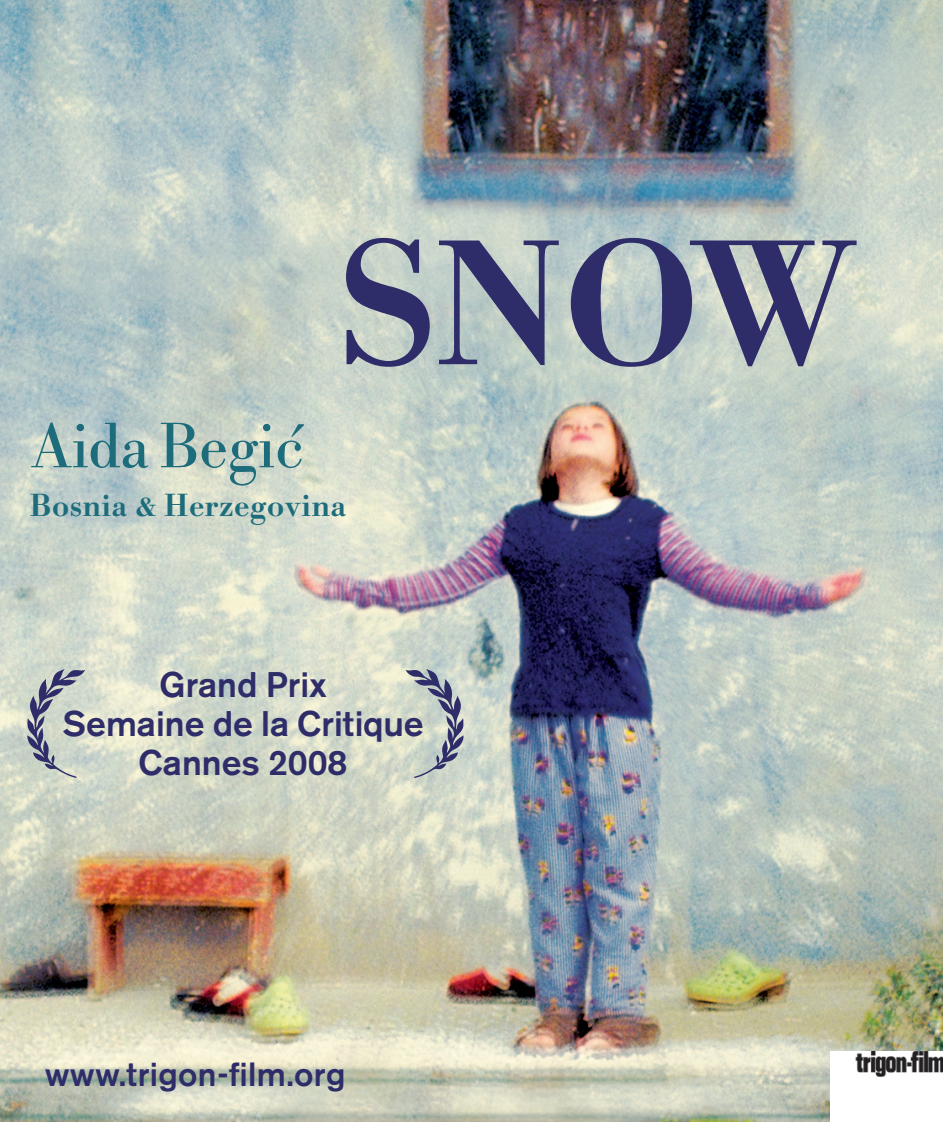
<style>
.page{position:relative;width:943px;height:1122px;background:#fff}
.page>*{position:absolute;margin:0;border:0;box-sizing:border-box;transform-origin:0 0}
.t1{font:500 175px "Bodoni Berthold BQ";color:#2e2c69}
.t2{font:63px "Bodoni Berthold BQ";letter-spacing:.01em;color:#1d6c7c}
.t3{font:500 35.35px/38.9px "Akzidenz Grotesk BQ";color:#2e2c69;text-align:center}
.t4{font:500 33.25px "Akzidenz Grotesk BQ";letter-spacing:.01em;color:#2e2c69}
.t5{font:500 31.5px "Bodoni Berthold BQ";letter-spacing:.02em;color:#1d6c7c}
</style>
<div class="page">
<img style="left:0;top:0;width:943px;height:1121px">
<img style="left:831px;top:1050px;width:112px;height:71px">
<img style="left:12px;top:664px;width:90px;height:117px">
<img style="left:392px;top:666px;width:82px;height:114px">
<h1 class="t1" style="left:335px;top:203px;width:525px">Snow</h1>
<h2 class="t2" style="left:33px;top:409px;width:276px">Aida Begic´</h2>
<p class="t5" style="left:30px;top:487px;width:317px">Bosnia &amp; Herzegovina</p>
<p class="t3" style="left:62px;top:665px;width:363px">Grand Prix<br>Semaine de la Critique<br>Cannes 2008</p>
<p class="t4" style="left:45px;top:1053px;width:302px">www.trigon-film.org</p>
</div>
